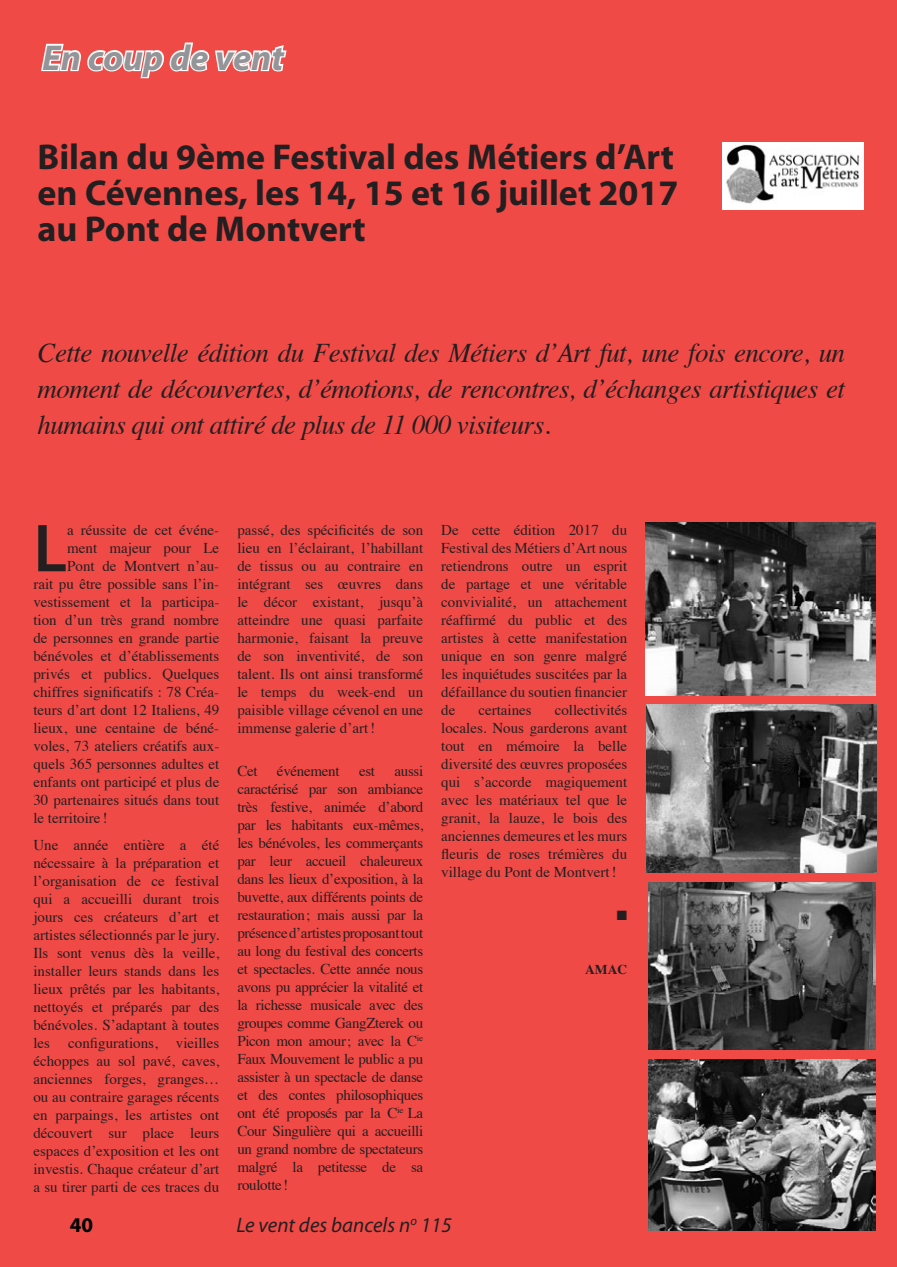
<style>
.page{position:relative;width:897px;height:1267px;background:#fff}
.page>*{position:absolute;margin:0;border:0;box-sizing:border-box;transform-origin:0 0}
.t1{font:600 68.4px "Myriad Pro";color:#231f20}
.t2{font:700 36px/36px "Myriad Pro";color:#231f20}
.t3{font:italic 700 36px "Myriad Pro";color:#939598}
.t4{font:italic 27px/36px "Times";letter-spacing:-.02em;color:#231f20;text-align:justify}
.t5{font:italic 21px "Myriad Pro";color:#231f20}
.t6{font:700 21px "Myriad Pro";color:#000}
.t7{font:15px/18px "Times";color:#231f20;text-align:justify}
.t8{font:15px "Times";letter-spacing:-.02em;color:#231f20}
.t9{font:700 13.5px "Times";color:#231f20}
.t10{font:13.5px "Zapf Dingbats ITC";color:#231f20}
</style>
<div class="page">
<div style="left:0;top:0;width:896px;height:1266px;background:#f04a47"></div>
<svg style="left:41px;top:42px;width:246px;height:37px"></svg>
<img style="left:645px;top:523px;width:229px;height:172px">
<img style="left:646px;top:704px;width:230px;height:168px">
<img style="left:648px;top:882px;width:227px;height:167px">
<img style="left:648px;top:1059px;width:227px;height:171px">
<img style="left:722px;top:142px;width:141px;height:67px">
<h2 class="t3" style="left:42px;top:34px;width:243px">En coup de vent</h2>
<h2 class="t2" style="left:38px;top:138px;width:642px">Bilan du 9ème Festival des Métiers d’Art en Cévennes, les 14, 15 et 16 juillet 2017 au Pont de Montvert</h2>
<h3 class="t4" style="left:38px;top:333px;width:809px">Cette nouvelle édition du Festival des Métiers d’Art fut, une fois encore, un moment de découvertes, d’émotions, de rencontres, d’échanges artistiques et humains qui ont attiré de plus de 11 000 visiteurs.</h3>
<h1 class="t1" style="left:33px;top:505px;width:35px">L</h1>
<p class="t7" style="left:67px;top:520px;width:154px">a réussite de cet événe-</p>
<p class="t7" style="left:67px;top:538px;width:154px">ment majeur pour Le</p>
<p class="t7" style="left:67px;top:556px;width:154px">Pont de Montvert n’au-</p>
<p class="t7" style="left:33px;top:574px;width:187px">rait pu être possible sans l’in-</p>
<p class="t7" style="left:33px;top:592px;width:187px">vestissement et la participa-</p>
<p class="t7" style="left:33px;top:610px;width:187px">tion d’un très grand nombre</p>
<p class="t7" style="left:33px;top:628px;width:187px">de personnes en grande partie</p>
<p class="t7" style="left:33px;top:646px;width:187px">bénévoles et d’établissements</p>
<p class="t7" style="left:33px;top:664px;width:187px">privés et publics. Quelques</p>
<p class="t7" style="left:33px;top:682px;width:187px">chiffres significatifs : 78 Créa-</p>
<p class="t7" style="left:33px;top:700px;width:187px">teurs d’art dont 12 Italiens, 49</p>
<p class="t7" style="left:33px;top:718px;width:187px">lieux, une centaine de béné-</p>
<p class="t7" style="left:33px;top:736px;width:187px">voles, 73 ateliers créatifs aux-</p>
<p class="t7" style="left:33px;top:754px;width:187px">quels 365 personnes adultes et</p>
<p class="t7" style="left:33px;top:772px;width:187px">enfants ont participé et plus de</p>
<p class="t7" style="left:33px;top:790px;width:187px">30 partenaires situés dans tout</p>
<p class="t7" style="left:33px;top:808px;width:75px">le territoire !</p>
<p class="t7" style="left:33px;top:834px;width:187px">Une année entière a été nécessaire à la préparation et l’organisation de ce festival qui a accueilli durant trois jours ces créateurs d’art et artistes sélectionnés par le jury.<br>Ils sont venus dès la veille, installer leurs stands dans les lieux prêtés par les habitants, nettoyés et préparés par des bénévoles. S’adaptant à toutes les configurations, vieilles échoppes au sol pavé, caves, anciennes forges, granges… ou au contraire garages récents en parpaings, les artistes ont découvert sur place leurs espaces d’exposition et les ont investis. Chaque créateur d’art a su tirer parti de ces traces du</p>
<h3 class="t6" style="left:70px;top:1210px;width:25px">40</h3>
<p class="t7" style="left:237px;top:520px;width:187px">passé, des spécificités de son lieu en l’éclairant, l’habillant de tissus ou au contraire en intégrant ses œuvres dans le décor existant, jusqu’à atteindre une quasi parfaite harmonie, faisant la preuve de son inventivité, de son talent. Ils ont ainsi transformé le temps du week-end un paisible village cévenol en une immense galerie d’art !</p>
<p class="t7" style="left:237px;top:760px;width:22px">Cet</p>
<p class="t8" style="left:277px;top:757px;width:64px">événement</p>
<p class="t7" style="left:359px;top:760px;width:18px">est</p>
<p class="t7" style="left:237px;top:760px;width:187px;text-indent:157px">aussi caractérisé par son ambiance très festive, animée d’abord par les habitants eux-mêmes, les bénévoles, les commerçants par leur accueil chaleureux dans les lieux d’exposition, à la buvette, aux différents points de restauration; mais aussi par la présence d’artistes proposant tout au long du festival des concerts et spectacles. Cette année nous avons pu apprécier la vitalité et la richesse musicale avec des groupes comme GangZterek ou Picon mon amour; avec la C<sup>ie </sup>Faux Mouvement le public a pu assister à un spectacle de danse et des contes philosophiques ont été proposés par la C<sup>ie</sup> La Cour Singulière qui a accueilli un grand nombre de spectateurs malgré la petitesse de sa roulotte !</p>
<p class="t7" style="left:441px;top:520px;width:187px">De cette édition 2017 du Festival des Métiers d’Art nous retiendrons outre un esprit de partage et une véritable convivialité, un attachement réaffirmé du public et des artistes à cette manifestation unique en son genre malgré les inquiétudes suscitées par la défaillance du soutien financier de</p>
<p class="t7" style="left:441px;top:700px;width:187px;text-indent:113px">collectivités locales. Nous garderons avant tout en mémoire la belle diversité des œuvres proposées qui s’accorde magiquement avec les matériaux tel que le granit, la lauze, le bois des anciennes demeures et les murs fleuris de roses trémières du village du Pont de Montvert !</p>
<p class="t10" style="left:616px;top:909px;width:12px">■</p>
<p class="t7" style="left:478px;top:700px;width:55px">certaines</p>
<p class="t9" style="left:585px;top:956px;width:43px">AMAC</p>
<h3 class="t5" style="left:236px;top:1211px;width:217px">Le vent des bancels n<sup>o</sup> 115</h3>
</div>
